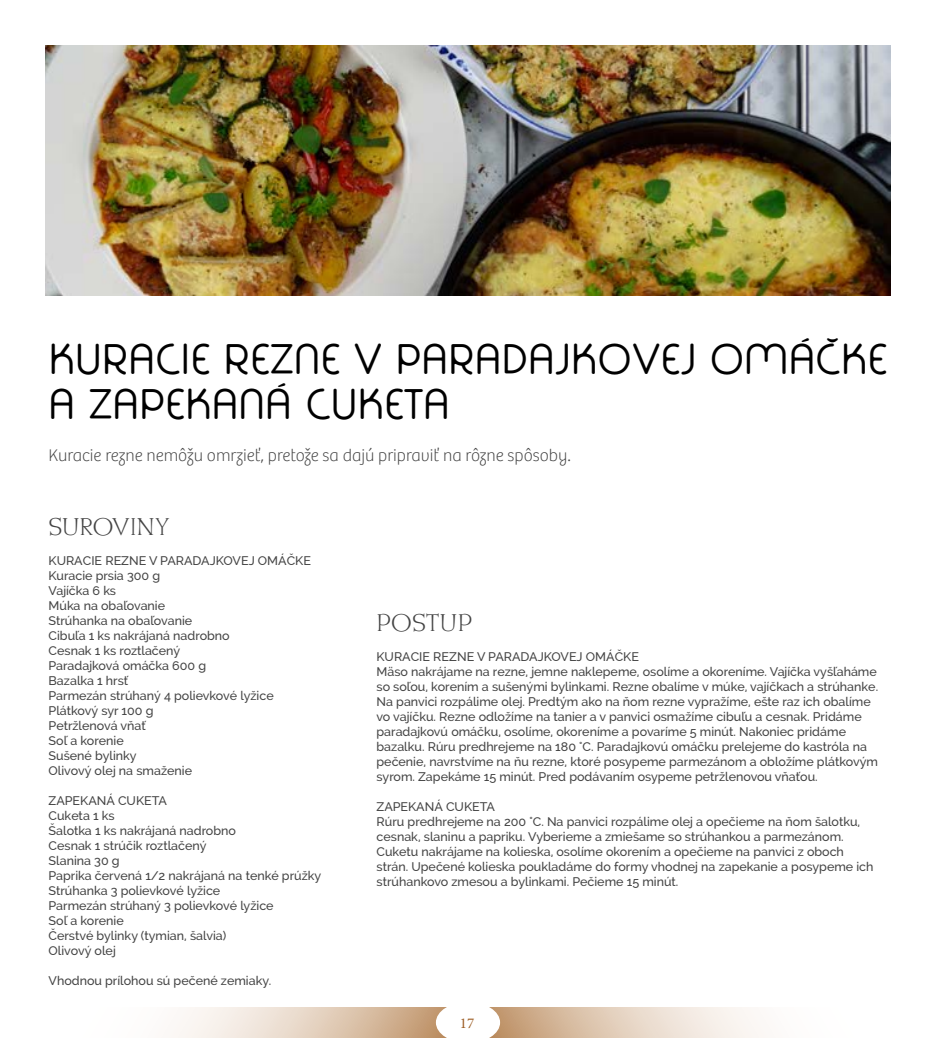
<style>
.page{position:relative;width:936px;height:1053px;background:#fff}
.page>*{position:absolute;margin:0;border:0;box-sizing:border-box;transform-origin:0 0}
.t1{font:37.5px/45px "Fabada";color:#000}
.t2{font:200 22.5px "Metropolis SG";color:#434343}
.t3{font:100 17.5px "Bree";color:#434343}
.t4{font:15px "Minion Pro";color:#9d5e25}
.t5{font:500 12.5px/15px "Raleway";color:#434343}
</style>
<div class="page">
<svg style="left:173px;top:1007px;width:272px;height:29px;background:#e4d1be"></svg>
<svg style="left:491px;top:1007px;width:273px;height:29px;background:#e3d0be"></svg>
<div style="left:436px;top:1001px;width:64px;height:41px;background:#fff;border-radius:50%"></div>
<img style="left:45px;top:45px;width:845px;height:250px">
<h1 class="t1" style="left:49px;top:337px;width:840px">KURACIE REZNE V PARADAJKOVEJ OMÁČKE<br>A ZAPEKANÁ CUKETA</h1>
<h3 class="t3" style="left:49px;top:445px;width:524px">Kuracie rezne nemôžu omrzieť, pretože sa dajú pripraviť na rôzne spôsoby.</h3>
<h2 class="t2" style="left:49px;top:513px;width:123px">SUROVINY</h2>
<p class="t5" style="left:49px;top:553px;width:264px">KURACIE REZNE V PARADAJKOVEJ OMÁČKE<br>Kuracie prsia 300 g<br>Vajíčka 6 ks<br>Múka na obaľovanie<br>Strúhanka na obaľovanie<br>Cibuľa 1 ks nakrájaná nadrobno<br>Cesnak 1 ks roztlačený<br>Paradajková omáčka 600 g<br>Bazalka 1 hrsť<br>Parmezán strúhaný 4 polievkové lyžice<br>Plátkový syr 100 g<br>Petržlenová vňať<br>Soľ a korenie<br>Sušené bylinky<br>Olivový olej na smaženie</p>
<p class="t5" style="left:49px;top:793px;width:274px">ZAPEKANÁ CUKETA<br>Cuketa 1 ks<br>Šalotka 1 ks nakrájaná nadrobno<br>Cesnak 1 strúčik roztlačený<br>Slanina 30 g<br>Paprika červená 1/2 nakrájaná na tenké prúžky<br>Strúhanka 3 polievkové lyžice<br>Parmezán strúhaný 3 polievkové lyžice<br>Soľ a korenie<br>Čerstvé bylinky (tymian, šalvia)<br>Olivový olej</p>
<p class="t5" style="left:49px;top:973px;width:224px">Vhodnou prílohou sú pečené zemiaky.</p>
<h2 class="t2" style="left:376px;top:609px;width:97px">POSTUP</h2>
<p class="t5" style="left:376px;top:649px;width:503px">KURACIE REZNE V PARADAJKOVEJ OMÁČKE<br>Mäso nakrájame na rezne, jemne naklepeme, osolíme a okoreníme. Vajíčka vyšľaháme so soľou, korením a sušenými bylinkami. Rezne obalíme v múke, vajíčkach a strúhanke.<br>Na panvici rozpálime olej. Predtým ako na ňom rezne vypražíme, ešte raz ich obalíme vo vajíčku. Rezne odložíme na tanier a v panvici osmažíme cibuľu a cesnak. Pridáme paradajkovú omáčku, osolíme, okoreníme a povaríme 5 minút. Nakoniec pridáme bazalku. Rúru predhrejeme na 180 °C. Paradajkovú omáčku prelejeme do kastróla na pečenie, navrstvíme na ňu rezne, ktoré posypeme parmezánom a obložíme plátkovým syrom. Zapekáme 15 minút. Pred podávaním osypeme petržlenovou vňaťou.</p>
<p class="t5" style="left:376px;top:799px;width:498px">ZAPEKANÁ CUKETA<br>Rúru predhrejeme na 200 °C. Na panvici rozpálime olej a opečieme na ňom šalotku, cesnak, slaninu a papriku. Vyberieme a zmiešame so strúhankou a parmezánom.<br>Cuketu nakrájame na kolieska, osolíme okorením a opečieme na panvici z oboch strán. Upečené kolieska poukladáme do formy vhodnej na zapekanie a posypeme ich strúhankovo zmesou a bylinkami. Pečieme 15 minút.</p>
<p class="t4" style="left:460px;top:1013px;width:16px">17</p>
</div>
